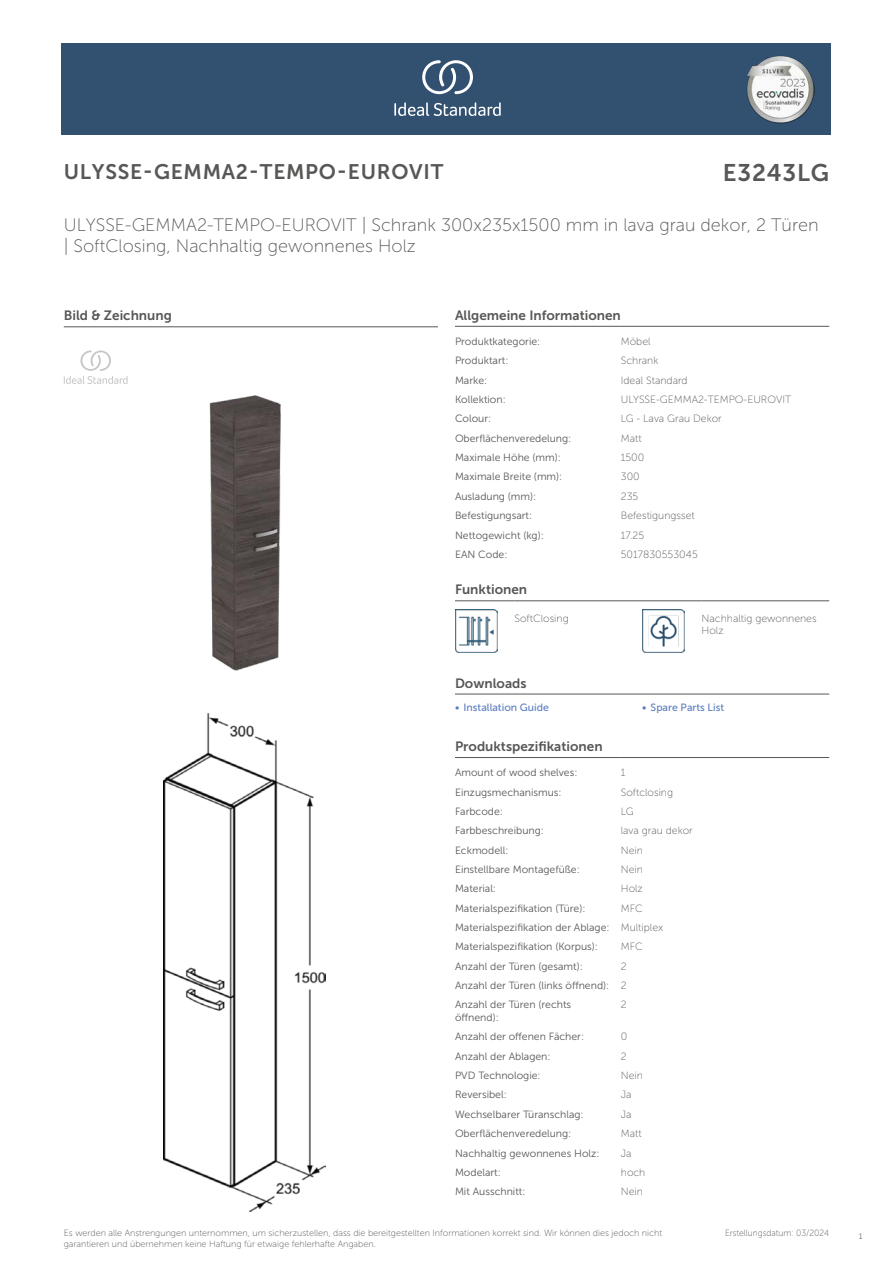
<style>
.page{position:relative;width:893px;height:1263px;background:#fff}
.page>*{position:absolute;margin:0;border:0;box-sizing:border-box;transform-origin:0 0}
.t1{font:24px "Museo Sans 700";letter-spacing:.035em;color:#575756}
.t2{font:21px "Museo Sans 700";letter-spacing:.035em;color:#575756}
.t3{font:18px/21.6px "Museo Sans 100";color:#575756}
.t4{font:13.5px "Museo Sans 700";color:#575756}
.t5{font:10.5px/19.4px "Museo Sans 300";color:#575756}
.t6{font:10.5px/12.6px "Museo Sans 100";color:#575756}
.t7{font:10.5px "Museo Sans 500";color:#5b7ebf}
.t8{font:9px/10.8px "Museo Sans 100";color:#575756}
.t9{font:9px "Museo Sans 100";color:#575756;scale:.95 1}
.t10{font:300 9px "Calibri";color:#575756;scale:.95 1}
.s1{font-family:"Museo Sans 100"}
</style>
<div class="page">
<div style="left:62px;top:43px;width:769px;height:91px;background:#325070"></div>
<hr style="left:455px;top:326px;width:166px;height:1px;background:#575756">
<hr style="left:621px;top:326px;width:208px;height:1px;background:#575756">
<hr style="left:455px;top:600px;width:59px;height:1px;background:#575756">
<hr style="left:514px;top:600px;width:128px;height:1px;background:#575756">
<hr style="left:642px;top:600px;width:60px;height:1px;background:#575756">
<hr style="left:702px;top:600px;width:127px;height:1px;background:#575756">
<img style="left:455px;top:609px;width:42px;height:43px">
<img style="left:642px;top:609px;width:43px;height:43px">
<hr style="left:455px;top:694px;width:187px;height:1px;background:#575756">
<hr style="left:642px;top:694px;width:187px;height:1px;background:#575756">
<hr style="left:455px;top:757px;width:166px;height:1px;background:#575756">
<hr style="left:621px;top:757px;width:208px;height:1px;background:#575756">
<img style="left:164px;top:714px;width:161px;height:497px">
<hr style="left:64px;top:327px;width:374px;height:1px;background:#575756">
<svg style="left:64px;top:350px;width:64px;height:34px"></svg>
<img style="left:209px;top:395px;width:72px;height:275px">
<svg style="left:394px;top:102px;width:107px;height:14px"></svg>
<svg style="left:422px;top:60px;width:51px;height:34px"></svg>
<img style="left:746px;top:56px;width:68px;height:67px">
<h2 class="t2" style="left:64px;top:160px;width:381px">ULYSSE-GEMMA2-TEMPO-EUROVIT</h2>
<h1 class="t1" style="left:723px;top:160px;width:108px">E3243LG</h1>
<h3 class="t3" style="left:64px;top:214px;width:756px">ULYSSE-GEMMA2-TEMPO-EUROVIT | Schrank 300x235x1500 mm in lava grau dekor, 2 Türen | SoftClosing, Nachhaltig gewonnenes Holz</h3>
<p class="t4" style="left:64px;top:308px;width:110px">Bild &amp; Zeichnung</p>
<p class="t4" style="left:455px;top:308px;width:167px">Allgemeine Informationen</p>
<p class="t5" style="left:455px;top:332px;width:87px">Produktkategorie:</p>
<p class="t6" style="left:621px;top:335px;width:31px">Möbel</p>
<p class="t5" style="left:455px;top:351px;width:55px">Produktart:</p>
<p class="t6" style="left:621px;top:355px;width:39px">Schrank</p>
<p class="t5" style="left:455px;top:370px;width:34px">Marke:</p>
<p class="t6" style="left:621px;top:374px;width:68px">Ideal Standard</p>
<p class="t5" style="left:455px;top:390px;width:52px">Kollektion:</p>
<p class="t6" style="left:621px;top:393px;width:172px">ULYSSE-GEMMA2-TEMPO-EUROVIT</p>
<p class="t5" style="left:455px;top:409px;width:38px">Colour:</p>
<p class="t6" style="left:621px;top:413px;width:102px">LG - Lava Grau Dekor</p>
<p class="t5" style="left:455px;top:429px;width:118px">Oberflächenveredelung:</p>
<p class="t6" style="left:621px;top:432px;width:22px">Matt</p>
<p class="t5" style="left:455px;top:448px;width:107px">Maximale Höhe (mm):</p>
<p class="t6" style="left:621px;top:451px;width:25px">1500</p>
<p class="t5" style="left:455px;top:467px;width:109px">Maximale Breite (mm):</p>
<p class="t6" style="left:621px;top:471px;width:20px">300</p>
<p class="t5" style="left:455px;top:487px;width:83px">Ausladung (mm):</p>
<p class="t6" style="left:621px;top:490px;width:19px">235</p>
<p class="t5" style="left:455px;top:506px;width:79px">Befestigungsart:</p>
<p class="t6" style="left:621px;top:509px;width:75px">Befestigungsset</p>
<p class="t5" style="left:455px;top:525px;width:90px">Nettogewicht (kg):</p>
<p class="t6" style="left:621px;top:529px;width:25px">17.25</p>
<p class="t5" style="left:455px;top:545px;width:54px">EAN Code:</p>
<p class="t6" style="left:621px;top:548px;width:78px">5017830553045</p>
<p class="t4" style="left:455px;top:582px;width:74px">Funktionen</p>
<p class="t6" style="left:514px;top:612px;width:56px">SoftClosing</p>
<p class="t6" style="left:702px;top:612px;width:117px">Nachhaltig gewonnenes<br>Holz</p>
<p class="t4" style="left:455px;top:675px;width:73px">Downloads</p>
<p class="t7" style="left:455px;top:701px;width:95px">• Installation Guide</p>
<p class="t7" style="left:642px;top:701px;width:84px">• Spare Parts List</p>
<p class="t4" style="left:455px;top:739px;width:149px">Produktspezifikationen</p>
<p class="t5" style="left:455px;top:763px;width:124px">Amount of wood shelves:</p>
<p class="t6" style="left:621px;top:766px;width:6px">1</p>
<p class="t5" style="left:455px;top:782px;width:108px">Einzugsmechanismus:</p>
<p class="t6" style="left:621px;top:786px;width:54px">Softclosing</p>
<p class="t5" style="left:455px;top:802px;width:49px">Farbcode:</p>
<p class="t6" style="left:621px;top:805px;width:14px">LG</p>
<p class="t5" style="left:455px;top:821px;width:90px">Farbbeschreibung:</p>
<p class="t6" style="left:621px;top:824px;width:73px">lava grau dekor</p>
<p class="t5" style="left:455px;top:840px;width:55px">Eckmodell:</p>
<p class="t6" style="left:621px;top:844px;width:24px">Nein</p>
<p class="t5" style="left:455px;top:860px;width:126px">Einstellbare Montagefüße:</p>
<p class="t6" style="left:621px;top:863px;width:24px">Nein</p>
<p class="t5" style="left:455px;top:879px;width:43px">Material:</p>
<p class="t6" style="left:621px;top:882px;width:24px">Holz</p>
<p class="t5" style="left:455px;top:898px;width:132px">Materialspezifikation (Türe):</p>
<p class="t6" style="left:621px;top:902px;width:23px">MFC</p>
<p class="t5" style="left:455px;top:918px;width:210px">Materialspezifikation der Ablage: <span class="s1">Multiplex<br></span>Materialspezifikation (Korpus):</p>
<p class="t6" style="left:621px;top:940px;width:23px">MFC</p>
<p class="t5" style="left:455px;top:956px;width:129px">Anzahl der Türen (gesamt):</p>
<p class="t6" style="left:621px;top:960px;width:7px">2</p>
<p class="t5" style="left:455px;top:976px;width:173px">Anzahl der Türen (links öffnend): <span class="s1">2<br></span>Anzahl der Türen (rechts</p>
<p class="t5" style="left:455px;top:1008px;width:45px">öffnend):</p>
<p class="t6" style="left:621px;top:999px;width:7px">2</p>
<p class="t5" style="left:455px;top:1027px;width:131px">Anzahl der offenen Fächer:</p>
<p class="t6" style="left:621px;top:1030px;width:8px">0</p>
<p class="t5" style="left:455px;top:1046px;width:97px">Anzahl der Ablagen:</p>
<p class="t6" style="left:621px;top:1050px;width:7px">2</p>
<p class="t5" style="left:455px;top:1066px;width:87px">PVD Technologie:</p>
<p class="t6" style="left:621px;top:1069px;width:24px">Nein</p>
<p class="t5" style="left:455px;top:1085px;width:53px">Reversibel:</p>
<p class="t6" style="left:621px;top:1089px;width:12px">Ja</p>
<p class="t5" style="left:455px;top:1104px;width:130px">Wechselbarer Türanschlag:</p>
<p class="t6" style="left:621px;top:1108px;width:12px">Ja</p>
<p class="t5" style="left:455px;top:1124px;width:118px">Oberflächenveredelung:</p>
<p class="t6" style="left:621px;top:1127px;width:22px">Matt</p>
<p class="t5" style="left:455px;top:1143px;width:146px">Nachhaltig gewonnenes Holz:</p>
<p class="t6" style="left:621px;top:1147px;width:12px">Ja</p>
<p class="t5" style="left:455px;top:1163px;width:47px">Modelart:</p>
<p class="t6" style="left:621px;top:1166px;width:26px">hoch</p>
<p class="t5" style="left:455px;top:1182px;width:72px">Mit Ausschnitt:</p>
<p class="t6" style="left:621px;top:1185px;width:24px">Nein</p>
<p class="t8" style="left:64px;top:1227px;width:600px">Es werden alle Anstrengungen unternommen, um sicherzustellen, dass die bereitgestellten Informationen korrekt sind. Wir können dies jedoch nicht garantieren und übernehmen keine Haftung für etwaige fehlerhafte Angaben.</p>
<p class="t9" style="left:725px;top:1228px;width:111px">Erstellungsdatum: 03/2024</p>
<p class="t10" style="left:858px;top:1230px;width:6px">1</p>
</div>
